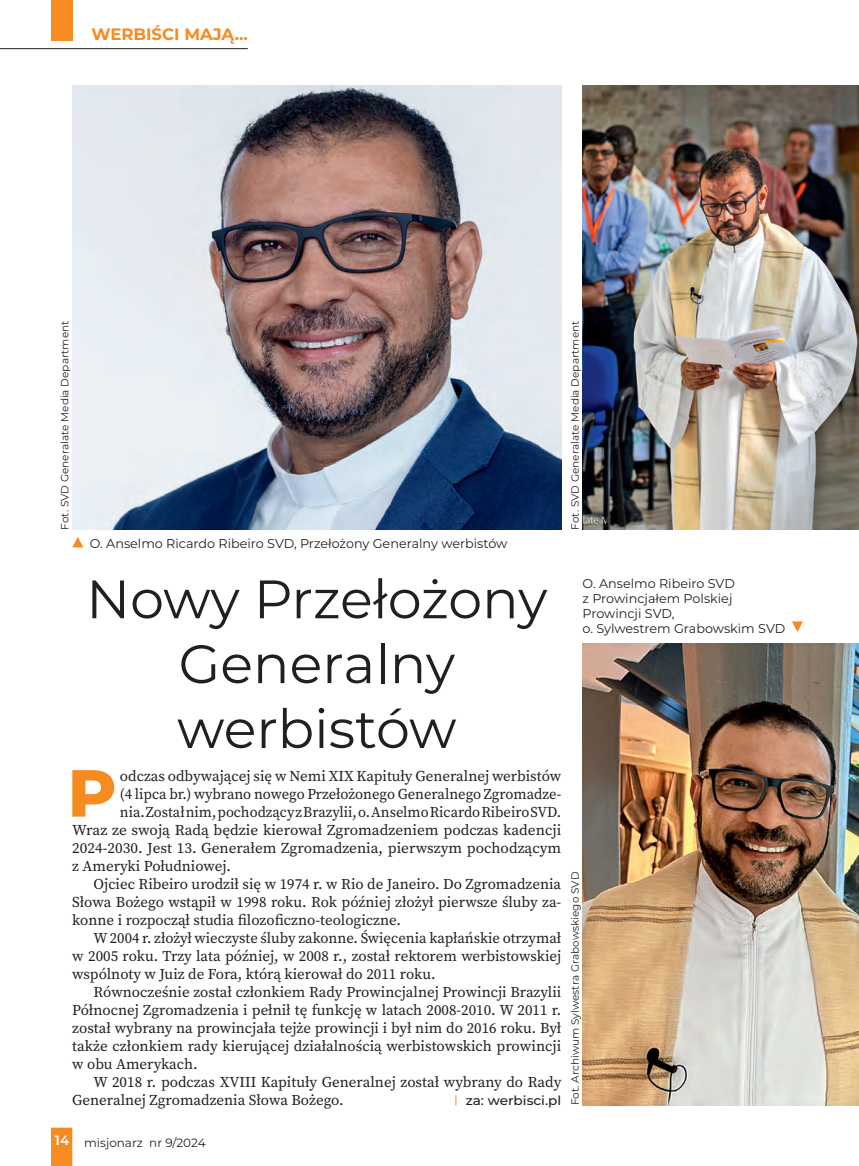
<style>
.page{position:relative;width:859px;height:1166px;background:#fff}
.page>*{position:absolute;margin:0;border:0;box-sizing:border-box;transform-origin:0 0}
.t1{font:800 66.45px "Montserrat";color:#f68b1f}
.t2{font:54px/64.8px "Montserrat";color:#231f20;text-align:center}
.t3{font:700 16.5px "Montserrat";color:#f68b1f}
.t4{font:15px "Source Serif Pro";color:#231f20}
.t5{font:500 12.9px "Montserrat";color:#231f20;scale:1.06 1}
.t6{font:12.75px/15px "Montserrat";color:#231f20}
.t7{font:12px "Montserrat";color:#231f20}
.t8{font:10.5px "Montserrat";color:#231f20}
.s1{font-family:"Source Serif Pro";font-weight:400;font-size:10.5px;color:#f68b1f}
</style>
<div class="page">
<svg style="left:51px;top:1127px;width:21px;height:38px"></svg>
<hr style="left:0;top:48px;width:248px;height:1px;background:#231f20">
<div style="left:51px;top:0;width:21px;height:40px;background:#f68b1f"></div>
<svg style="left:72px;top:537px;width:11px;height:10px"></svg>
<img style="left:583px;top:85px;width:276px;height:444px">
<img style="left:583px;top:643px;width:276px;height:461px">
<img style="left:72px;top:85px;width:489px;height:444px">
<svg style="left:792px;top:621px;width:11px;height:11px"></svg>
<p class="t3" style="left:91px;top:22px;width:158px">WERBIŚCI MAJĄ...</p>
<p class="t8" style="left:58px;top:529px;width:210px;rotate:-90deg">Fot. SVD Generalate Media Department</p>
<p class="t8" style="left:568px;top:529px;width:210px;rotate:-90deg">Fot. SVD Generalate Media Department</p>
<p class="t6" style="left:90px;top:535px;width:419px">O. Anselmo Ricardo Ribeiro SVD, Przełożony Generalny werbistów</p>
<p class="t2" style="left:86px;top:564px;width:463px">Nowy Przełożony<br>Generalny werbistów</p>
<p class="t1" style="left:68px;top:744px;width:50px">P</p>
<p class="t4" style="left:120px;top:765px;width:443px">odczas odbywającej się w Nemi XIX Kapituły Generalnej werbistów</p>
<p class="t4" style="left:120px;top:783px;width:443px">(4 lipca br.) wybrano nowego Przełożonego Generalnego Zgromadze-</p>
<p class="t4" style="left:120px;top:801px;width:443px">nia. Został nim, pochodzący zBrazylii, o.Anselmo RicardoRibeiro SVD.</p>
<p class="t4" style="left:72px;top:819px;width:490px">Wraz ze swoją Radą będzie kierował Zgromadzeniem podczas kadencji</p>
<p class="t4" style="left:72px;top:837px;width:491px">2024-2030. Jest 13. Generałem Zgromadzenia, pierwszym pochodzącym</p>
<p class="t4" style="left:72px;top:855px;width:160px">z Ameryki Południowej.</p>
<p class="t4" style="left:94px;top:873px;width:469px">Ojciec Ribeiro urodził się w 1974 r. w Rio de Janeiro. Do Zgromadzenia</p>
<p class="t4" style="left:72px;top:891px;width:490px">Słowa Bożego wstąpił w 1998 roku. Rok później złożył pierwsze śluby za-</p>
<p class="t4" style="left:72px;top:909px;width:330px">konne i rozpoczął studia filozoficzno-teologiczne.</p>
<p class="t4" style="left:94px;top:927px;width:469px">W2004 r. złożył wieczyste śluby zakonne. Święcenia kapłańskie otrzymał</p>
<p class="t4" style="left:72px;top:945px;width:490px">w 2005 roku. Trzy lata później, w 2008 r., został rektorem werbistowskiej</p>
<p class="t4" style="left:72px;top:963px;width:365px">wspólnoty w Juiz de Fora, którą kierował do 2011 roku.</p>
<p class="t4" style="left:94px;top:981px;width:469px">Równocześnie został członkiem Rady Prowincjalnej Prowincji Brazylii</p>
<p class="t4" style="left:72px;top:999px;width:490px">Północnej Zgromadzenia i pełnił tę funkcję w latach 2008-2010. W 2011 r.</p>
<p class="t4" style="left:72px;top:1017px;width:490px">został wybrany na prowincjała tejże prowincji i był nim do 2016 roku. Był</p>
<p class="t4" style="left:72px;top:1035px;width:490px">także członkiem rady kierującej działalnością werbistowskich prowincji</p>
<p class="t4" style="left:72px;top:1053px;width:127px">w obu Amerykach.</p>
<p class="t4" style="left:94px;top:1071px;width:469px">W 2018 r. podczas XVIII Kapituły Generalnej został wybrany do Rady</p>
<p class="t4" style="left:72px;top:1089px;width:273px">Generalnej Zgromadzenia Słowa Bożego.</p>
<p class="t5" style="left:454px;top:1090px;width:102px"><span class="s1">|</span> za: werbisci.pl</p>
<p class="t6" style="left:583px;top:575px;width:204px">O. Anselmo Ribeiro SVD<br>z Prowincjałem Polskiej<br>Prowincji SVD,<br>o. Sylwestrem Grabowskim SVD</p>
<p class="t8" style="left:568px;top:1104px;width:235px;rotate:-90deg">Fot. Archiwum Sylwestra Grabowskiego SVD</p>
<p class="t7" style="left:55px;top:1134px;width:152px"><sup>14</sup> misjonarz nr 9/2024</p>
</div>
